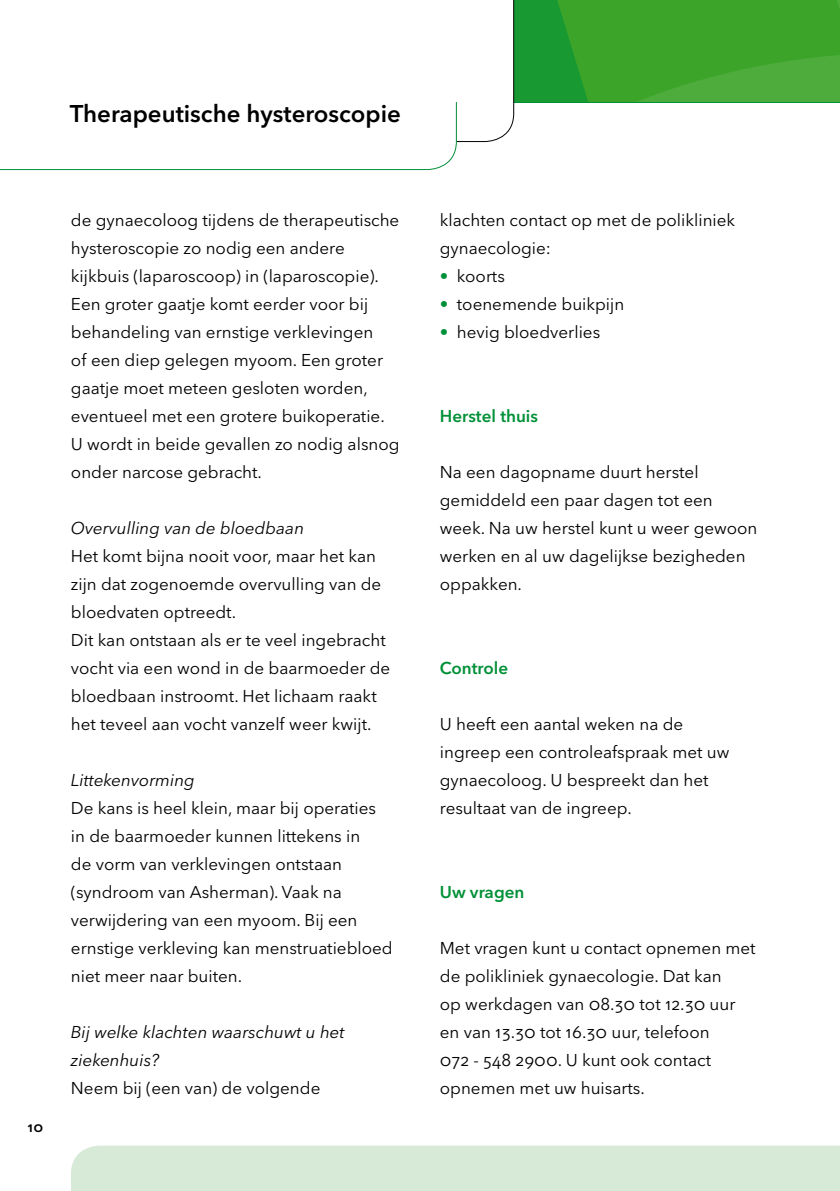
<style>
.page{position:relative;width:840px;height:1191px;background:#fff}
.page>*{position:absolute;margin:0;border:0;box-sizing:border-box;transform-origin:0 0}
.t1{font:600 24px "Avenir Next LT Pro";color:#000}
.t2{font:17px/28px "Avenir Next LT Pro";color:#000}
.t3{font:italic 17px/28px "Avenir Next LT Pro";color:#000}
.t4{font:600 17px "Avenir Next LT Pro";color:#009037}
.t5{font:600 14px "Avenir Next LT Pro";color:#000}
.s1{color:#009037}
</style>
<div class="page">
<div style="left:71px;top:1145px;width:768px;height:46px;background:#d7ead7"></div>
<svg style="left:514px;top:0;width:325px;height:102px;background:#38a32d"></svg>
<svg style="left:0;top:102px;width:457px;height:69px"></svg>
<h1 class="t1" style="left:70px;top:99px;width:332px">Therapeutische hysteroscopie</h1>
<p class="t5" style="left:28px;top:1118px;width:17px">10</p>
<p class="t2" style="left:71px;top:206px;width:330px">de gynaecoloog tijdens de therapeutische hysteroscopie zo nodig een andere kijkbuis (laparoscoop) in (laparoscopie).<br>Een groter gaatje komt eerder voor bij behandeling van ernstige verklevingen<br>of een diep gelegen myoom. Een groter gaatje moet meteen gesloten worden, eventueel met een grotere buikoperatie.<br>U wordt in beide gevallen zo nodig alsnog onder narcose gebracht.</p>
<p class="t3" style="left:71px;top:514px;width:234px">Overvulling van de bloedbaan</p>
<p class="t2" style="left:71px;top:542px;width:321px">Het komt bijna nooit voor, maar het kan zijn dat zogenoemde overvulling van de bloedvaten optreedt.<br>Dit kan ontstaan als er te veel ingebracht vocht via een wond in de baarmoeder de bloedbaan instroomt. Het lichaam raakt het teveel aan vocht vanzelf weer kwijt.</p>
<p class="t3" style="left:71px;top:766px;width:125px">Littekenvorming</p>
<p class="t2" style="left:71px;top:794px;width:323px">De kans is heel klein, maar bij operaties in de baarmoeder kunnen littekens in<br>de vorm van verklevingen ontstaan (syndroom van Asherman). Vaak na verwijdering van een myoom. Bij een ernstige verkleving kan menstruatiebloed niet meer naar buiten.</p>
<p class="t3" style="left:71px;top:1018px;width:275px">Bij welke klachten waarschuwt u het ziekenhuis?</p>
<p class="t2" style="left:71px;top:1074px;width:251px">Neem bij (een van) de volgende</p>
<p class="t2" style="left:439px;top:206px;width:297px">klachten contact op met de polikliniek gynaecologie:</p>
<p class="t2" style="left:439px;top:262px;width:66px"><span class="s1">•</span> koorts</p>
<p class="t2" style="left:439px;top:290px;width:186px"><span class="s1">•</span> toenemende buikpijn</p>
<p class="t2" style="left:439px;top:318px;width:162px"><span class="s1">•</span> hevig bloedverlies</p>
<p class="t4" style="left:439px;top:406px;width:100px">Herstel thuis</p>
<p class="t2" style="left:439px;top:458px;width:319px">Na een dagopname duurt herstel gemiddeld een paar dagen tot een week. Na uw herstel kunt u weer gewoon werken en al uw dagelijkse bezigheden oppakken.</p>
<p class="t4" style="left:439px;top:658px;width:70px">Controle</p>
<p class="t2" style="left:439px;top:710px;width:291px">U heeft een aantal weken na de ingreep een controleafspraak met uw gynaecoloog. U bespreekt dan het resultaat van de ingreep.</p>
<p class="t4" style="left:439px;top:882px;width:86px">Uw vragen</p>
<p class="t2" style="left:439px;top:934px;width:317px">Met vragen kunt u contact opnemen met de polikliniek gynaecologie. Dat kan<br>op werkdagen van 08.30 tot 12.30 uur en van 13.30 tot 16.30 uur, telefoon<br>072 - 548 2900. U kunt ook contact opnemen met uw huisarts.</p>
</div>
